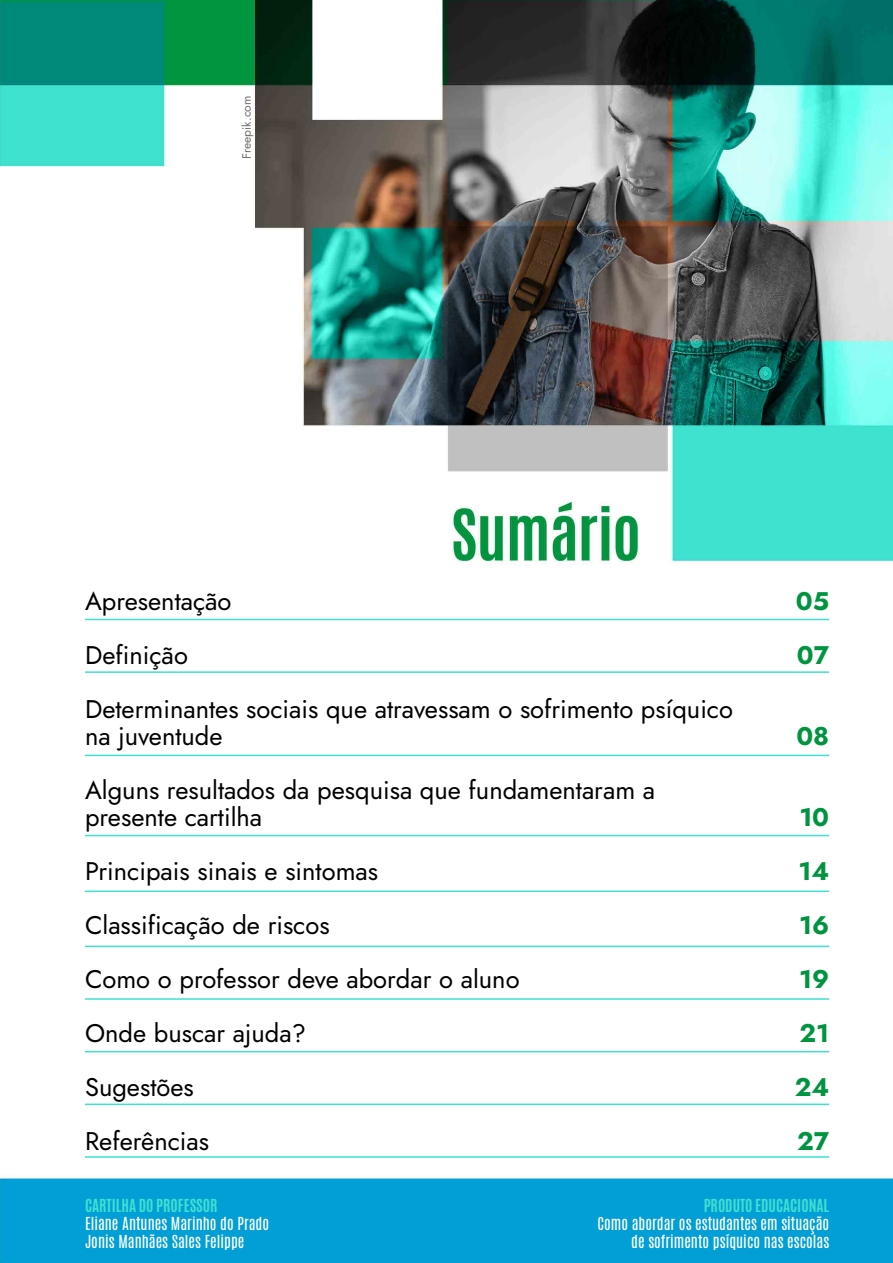
<style>
.page{position:relative;width:893px;height:1263px;background:#fff}
.page>*{position:absolute;margin:0;border:0;box-sizing:border-box;transform-origin:0 0}
.t1{font:25.5px/54px "Jost";color:#000}
.t2{font:700 25.5px/54px "Jost";color:#009440}
.t3{font:15px/18px "Antonio";color:#fff}
.t4{font:700 15px "Antonio";color:#40e0d0}
.t5{font:12px "Jost";color:#706f6f}
</style>
<div class="page">
<img style="left:0;top:0;width:893px;height:1263px">
<hr style="left:85px;top:671px;width:744px;height:2px;background:#40e0d1">
<hr style="left:85px;top:619px;width:744px;height:1px;background:#40e0d1">
<hr style="left:85px;top:755px;width:744px;height:1px;background:#40e0d1">
<hr style="left:85px;top:835px;width:744px;height:1px;background:#40e0d1">
<hr style="left:85px;top:890px;width:744px;height:2px;background:#40e0d1">
<hr style="left:85px;top:945px;width:744px;height:2px;background:#40e0d1">
<hr style="left:85px;top:998px;width:744px;height:2px;background:#40e0d1">
<hr style="left:85px;top:1051px;width:744px;height:1px;background:#40e0d1">
<hr style="left:85px;top:1103px;width:744px;height:2px;background:#40e0d1">
<hr style="left:85px;top:1156px;width:744px;height:2px;background:#40e0d1">
<p class="t5" style="left:239px;top:159px;width:64px;rotate:-90deg">Freepik.com</p>
<p class="t1" style="left:85px;top:574px;width:650px">Apresentação<br>Definição<br>Determinantes sociais que atravessam o sofrimento psíquico</p>
<p class="t1" style="left:85px;top:709px;width:572px">na juventude<br>Alguns resultados da pesquisa que fundamentaram a</p>
<p class="t1" style="left:85px;top:790px;width:436px">presente cartilha<br>Principais sinais e sintomas<br>Classificação de riscos<br>Como o professor deve abordar o aluno<br>Onde buscar ajuda?<br>Sugestões<br>Referências</p>
<p class="t2" style="left:796px;top:574px;width:35px">05<br>07</p>
<p class="t2" style="left:796px;top:709px;width:34px">08</p>
<p class="t2" style="left:795px;top:790px;width:36px;text-align:justify">10<br>14<br>16<br>19<br>21<br>24<br>27</p>
<p class="t4" style="left:85px;top:1194px;width:134px">CARTILHA DO PROFESSOR</p>
<p class="t3" style="left:85px;top:1215px;width:186px">Eliane Antunes Marinho do Prado<br>Jonis Manhães Sales Felippe</p>
<p class="t4" style="left:704px;top:1194px;width:127px">PRODUTO EDUCACIONAL</p>
<p class="t3" style="left:597px;top:1215px;width:233px;text-align:right">Como abordar os estudantes em situação de sofrimento psíquico nas escolas</p>
</div>
